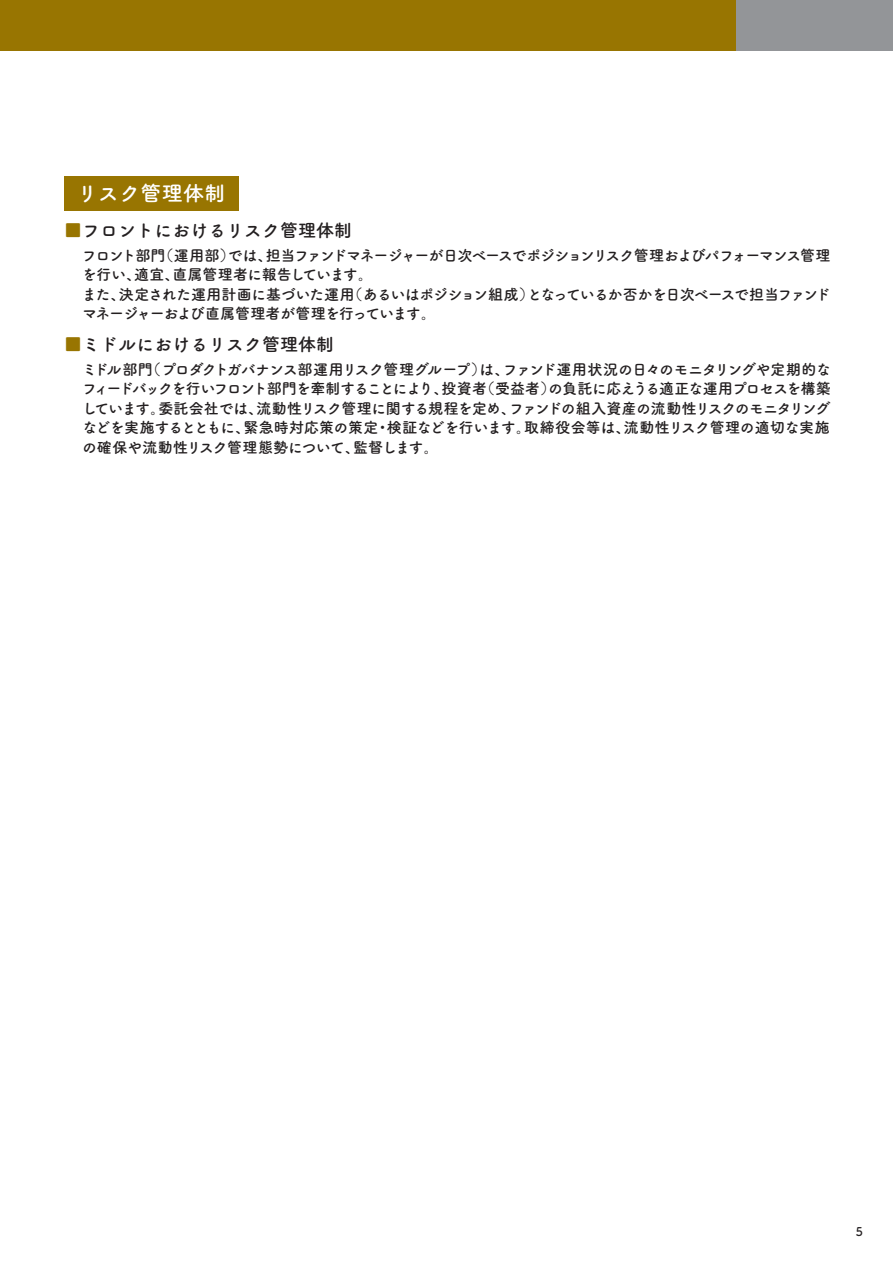
<style>
.page{position:relative;width:893px;height:1263px;background:#fff}
.page>*{position:absolute;margin:0;border:0;box-sizing:border-box;transform-origin:0 0}
.t1{font:21px "Tsuku A Rd Gothic Std B";letter-spacing:.015em;color:#fff}
.t2{font:18px "Tsuku A Rd Gothic Std B";color:#231f20}
.t3{font:15px/19.5px "Tsuku A Rd Gothic Std B";letter-spacing:-.06em;color:#231f20}
.t4{font:12px "Tsuku A Rd Gothic Std B";color:#231f20}
.s1{color:#987501}
</style>
<div class="page">
<div style="left:736px;top:0;width:157px;height:51px;background:#939598"></div>
<div style="left:0;top:0;width:736px;height:51px;background:#987501"></div>
<div style="left:64px;top:176px;width:174px;height:34px;background:#987501"></div>
<h1 class="t1" style="left:77px;top:177px;width:150px">リスク管理体制</h1>
<p class="t2" style="left:64px;top:217px;width:290px"><span class="s1">■</span>フロントにおけるリスク管理体制</p>
<p class="t3" style="left:82px;top:244px;width:750px">フロント部門（運用部）では、担当ファンドマネージャーが日次ベースでポジションリスク管理およびパフォーマンス管理を行い、適宜、直属管理者に報告しています。<br>また、決定された運用計画に基づいた運用（あるいはポジション組成）となっているか否かを日次ベースで担当ファンドマネージャーおよび直属管理者が管理を行っています。</p>
<p class="t2" style="left:64px;top:330px;width:272px"><span class="s1">■</span>ミドルにおけるリスク管理体制</p>
<p class="t3" style="left:82px;top:358px;width:750px;text-align:justify">ミドル部門（プロダクトガバナンス部運用リスク管理グループ）は、ファンド運用状況の日々のモニタリングや定期的なフィードバックを行いフロント部門を牽制することにより、投資者（受益者）の負託に応えうる適正な運用プロセスを構築しています。委託会社では、流動性リスク管理に関する規程を定め、ファンドの組入資産の流動性リスクのモニタリングなどを実施するとともに、緊急時対応策の策定・検証などを行います。取締役会等は、流動性リスク管理の適切な実施の確保や流動性リスク管理態勢について、監督します。</p>
<p class="t4" style="left:856px;top:1222px;width:9px">5</p>
</div>
